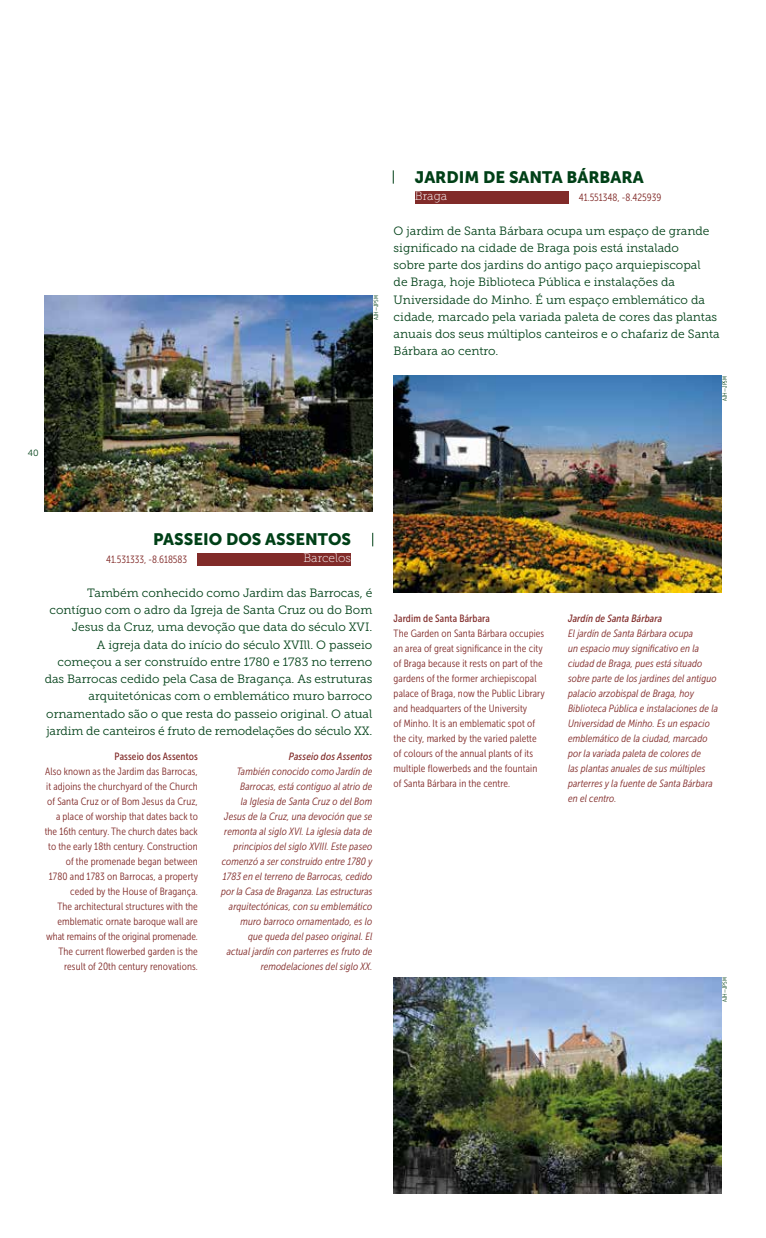
<style>
.page{position:relative;width:766px;height:1238px;background:#fff}
.page>*{position:absolute;margin:0;border:0;box-sizing:border-box;transform-origin:0 0}
.t1{font:16.5px "Museo Sans 900";color:#004017}
.t2{font:12px/17.2px "Museo Slab 300";color:#004017;text-align:right}
.t3{font:12px "Museo Slab 100";color:#fff}
.t4{font:10.5px/15px "Museo Sans Cond 300";letter-spacing:.01em;color:#812b29;text-align:right}
.t5{font:italic 10.5px/15px "Museo Sans Cond 300";letter-spacing:.01em;color:#812b29;text-align:right}
.t6{font:10.5px "Museo Sans Cond 500";letter-spacing:.01em;color:#812b29}
.t7{font:italic 10.5px "Museo Sans Cond 500";letter-spacing:.01em;color:#812b29}
.t8{font:9px "Museo Slab 300";color:#004017}
.t9{font:6px "Museo Sans Cond 300";letter-spacing:.01em;color:#004017}
</style>
<div class="page">
<img style="left:45px;top:295px;width:327px;height:216px">
<svg style="left:372px;top:533px;width:1px;height:13px"></svg>
<div style="left:198px;top:553px;width:153px;height:12px;background:#812b29"></div>
<svg style="left:393px;top:170px;width:1px;height:14px"></svg>
<div style="left:415px;top:191px;width:153px;height:12px;background:#812b29"></div>
<img style="left:393px;top:376px;width:328px;height:216px">
<img style="left:393px;top:977px;width:328px;height:216px">
<p class="t8" style="left:28px;top:447px;width:12px">40</p>
<p class="t9" style="left:373px;top:320px;width:27px;rotate:-90deg">AJH—JPSM</p>
<h1 class="t1" style="left:415px;top:167px;width:230px">JARDIM DE SANTA BÁRBARA</h1>
<p class="t3" style="left:415px;top:190px;width:34px">Braga</p>
<p class="t4" style="left:578px;top:190px;width:84px">41.551348, -8.425939</p>
<p class="t2" style="left:393px;top:222px;width:327px;text-align:left">O jardim de Santa Bárbara ocupa um espaço de grande significado na cidade de Braga pois está instalado<br>sobre parte dos jardins do antigo paço arquiepiscopal<br>de Braga, hoje Biblioteca Pública e instalações da Universidade do Minho. É um espaço emblemático da cidade, marcado pela variada paleta de cores das plantas anuais dos seus múltiplos canteiros e o chafariz de Santa Bárbara ao centro.</p>
<p class="t9" style="left:721px;top:401px;width:27px;rotate:-90deg">AJH—JPSM</p>
<h1 class="t1" style="left:153px;top:530px;width:199px">PASSEIO DOS ASSENTOS</h1>
<p class="t4" style="left:106px;top:552px;width:83px">41.531333, -8.618583</p>
<p class="t3" style="left:303px;top:552px;width:49px">Barcelos</p>
<p class="t2" style="left:45px;top:584px;width:329px">Também conhecido como Jardim das Barrocas, é contíguo com o adro da Igreja de Santa Cruz ou do Bom Jesus da Cruz, uma devoção que data do século XVI.<br>A igreja data do início do século XVIll. O passeio começou a ser construído entre 1780 e 1783 no terreno das Barrocas cedido pela Casa de Bragança. As estruturas arquitetónicas com o emblemático muro barroco ornamentado são o que resta do passeio original. O atual jardim de canteiros é fruto de remodelações do século XX.</p>
<p class="t6" style="left:115px;top:750px;width:85px">Passeio dos Assentos</p>
<p class="t4" style="left:45px;top:764px;width:155px">Also known as the Jardim das Barrocas, it adjoins the churchyard of the Church of Santa Cruz or of Bom Jesus da Cruz, a place of worship that dates back to the 16th century. The church dates back to the early 18th century. Construction of the promenade began between 1780 and 1783 on Barrocas, a property ceded by the House of Bragança.<br>The architectural structures with the emblematic ornate baroque wall are what remains of the original promenade.<br>The current flowerbed garden is the result of 20th century renovations.</p>
<p class="t7" style="left:289px;top:750px;width:85px">Passeio dos Assentos</p>
<p class="t5" style="left:221px;top:764px;width:153px">También conocido como Jardín de Barrocas, está contiguo al atrio de<br>la Iglesia de Santa Cruz o del Bom Jesus de la Cruz, una devoción que se remonta al siglo XVI. La iglesia data de principios del siglo XVIII. Este paseo comenzó a ser construido entre 1780 y 1783 en el terreno de Barrocas, cedido por la Casa de Braganza. Las estructuras arquitectónicas, con su emblemático muro barroco ornamentado, es lo<br>que queda del paseo original. El<br>actual jardín con parterres es fruto de remodelaciones del siglo XX.</p>
<p class="t6" style="left:393px;top:612px;width:98px">Jardim de Santa Bárbara</p>
<p class="t4" style="left:393px;top:626px;width:153px;text-align:left">The Garden on Santa Bárbara occupies an area of great significance in the city of Braga because it rests on part of the gardens of the former archiepiscopal palace of Braga, now the Public Library and headquarters of the University<br>of Minho. It is an emblematic spot of the city, marked by the varied palette of colours of the annual plants of its multiple flowerbeds and the fountain of Santa Bárbara in the centre.</p>
<p class="t7" style="left:568px;top:612px;width:96px">Jardín de Santa Bárbara</p>
<p class="t5" style="left:568px;top:626px;width:151px;text-align:left">El jardín de Santa Bárbara ocupa<br>un espacio muy significativo en la ciudad de Braga, pues está situado sobre parte de los jardines del antiguo palacio arzobispal de Braga, hoy Biblioteca Pública e instalaciones de la Universidad de Minho. Es un espacio emblemático de la ciudad, marcado por la variada paleta de colores de<br>las plantas anuales de sus múltiples parterres y la fuente de Santa Bárbara en el centro.</p>
<p class="t9" style="left:721px;top:1002px;width:27px;rotate:-90deg">AJH—JPSM</p>
</div>
